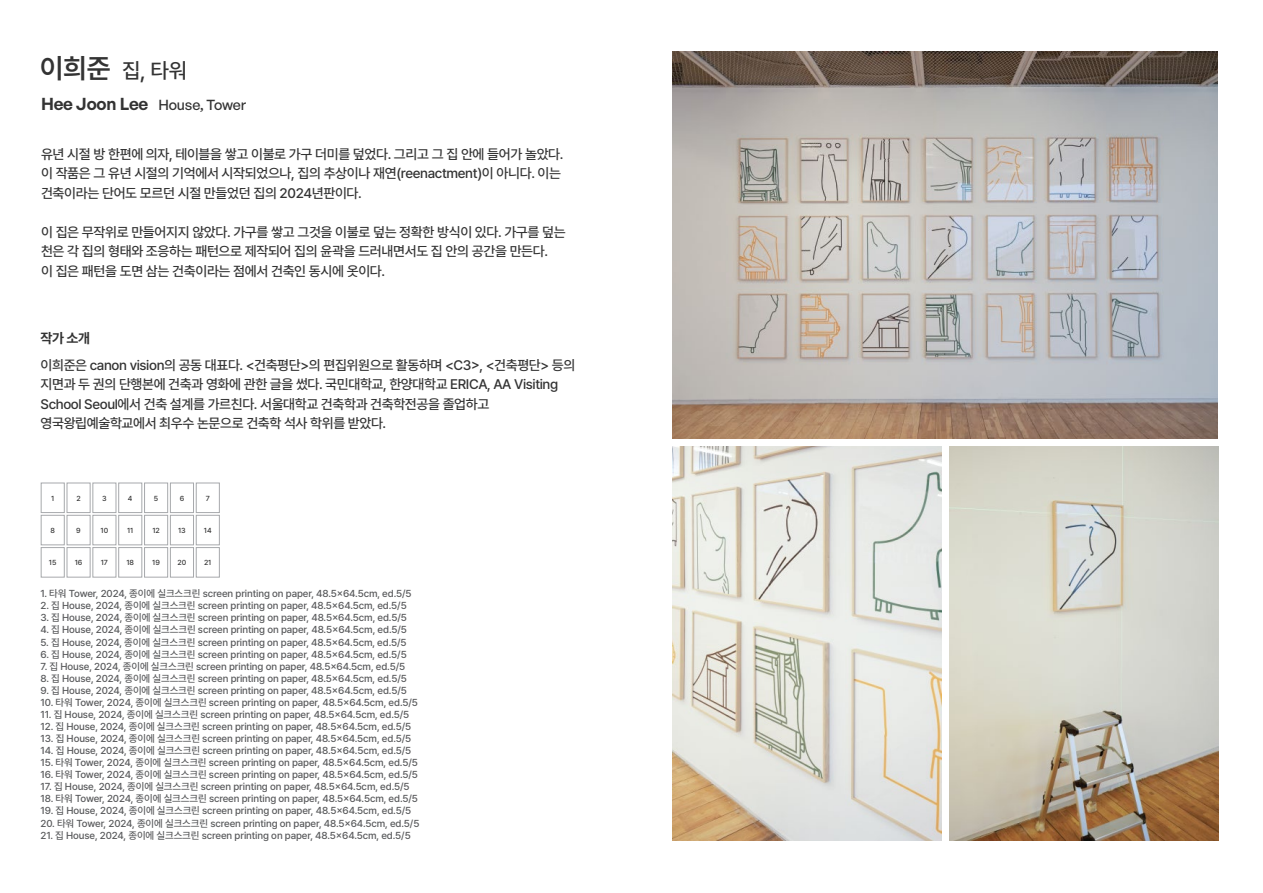
<style>
.page{position:relative;width:1263px;height:893px;background:#fff}
.page>*{position:absolute;margin:0;border:0;box-sizing:border-box;transform-origin:0 0}
.t1{font:500 21.3px "Pretendard";color:#333}
.t2{font:500 14.25px "General Sans";letter-spacing:-.01em;color:#333}
.t3{font:500 13.8px/19.5px "Pretendard";letter-spacing:-.025em;color:#333}
.t4{font:700 13.8px "Pretendard";color:#333}
.t5{font:500 10.05px "Pretendard";letter-spacing:-.01em;color:#58595b}
.t6{font:500 7.2px "Pretendard";letter-spacing:-.01em;color:#333}
.s1{font-weight:600;font-size:27.6px}
.s2{font-weight:600;font-size:16.95px}
</style>
<div class="page">
<div style="left:41px;top:483px;width:23px;height:30px;border:1px solid #a7a9ac"></div>
<div style="left:67px;top:483px;width:23px;height:30px;border:1px solid #a7a9ac"></div>
<div style="left:93px;top:483px;width:23px;height:30px;border:1px solid #a7a9ac"></div>
<div style="left:119px;top:483px;width:23px;height:30px;border:1px solid #a7a9ac"></div>
<div style="left:144px;top:483px;width:24px;height:30px;border:1px solid #a7a9ac"></div>
<div style="left:170px;top:483px;width:24px;height:30px;border:1px solid #a7a9ac"></div>
<div style="left:196px;top:483px;width:23px;height:30px;border:1px solid #a7a9ac"></div>
<div style="left:41px;top:515px;width:23px;height:30px;border:1px solid #a7a9ac"></div>
<div style="left:67px;top:515px;width:23px;height:30px;border:1px solid #a7a9ac"></div>
<div style="left:93px;top:515px;width:23px;height:30px;border:1px solid #a7a9ac"></div>
<div style="left:119px;top:515px;width:23px;height:30px;border:1px solid #a7a9ac"></div>
<div style="left:144px;top:515px;width:24px;height:30px;border:1px solid #a7a9ac"></div>
<div style="left:170px;top:515px;width:24px;height:30px;border:1px solid #a7a9ac"></div>
<div style="left:196px;top:515px;width:23px;height:30px;border:1px solid #a7a9ac"></div>
<div style="left:41px;top:547px;width:23px;height:30px;border:1px solid #a7a9ac"></div>
<div style="left:67px;top:547px;width:23px;height:30px;border:1px solid #a7a9ac"></div>
<div style="left:93px;top:547px;width:23px;height:30px;border:1px solid #a7a9ac"></div>
<div style="left:119px;top:547px;width:23px;height:30px;border:1px solid #a7a9ac"></div>
<div style="left:144px;top:547px;width:24px;height:30px;border:1px solid #a7a9ac"></div>
<div style="left:170px;top:547px;width:24px;height:30px;border:1px solid #a7a9ac"></div>
<div style="left:196px;top:547px;width:23px;height:30px;border:1px solid #a7a9ac"></div>
<img style="left:672px;top:51px;width:546px;height:387px">
<img style="left:672px;top:446px;width:269px;height:395px">
<img style="left:949px;top:446px;width:269px;height:395px">
<h1 class="t1" style="left:40px;top:55px;width:149px"><span class="s1">이희준</span> 집, 타워</h1>
<h2 class="t2" style="left:41px;top:96px;width:207px"><span class="s2">Hee Joon Lee</span> House, Tower</h2>
<h3 class="t3" style="left:41px;top:144px;width:524px">유년 시절 방 한편에 의자, 테이블을 쌓고 이불로 가구 더미를 덮었다. 그리고 그 집 안에 들어가 놀았다. 이 작품은 그 유년 시절의 기억에서 시작되었으나, 집의 추상이나 재연(reenactment)이 아니다. 이는 건축이라는 단어도 모르던 시절 만들었던 집의 2024년판이다.</h3>
<h3 class="t3" style="left:41px;top:222px;width:526px">이 집은 무작위로 만들어지지 않았다. 가구를 쌓고 그것을 이불로 덮는 정확한 방식이 있다. 가구를 덮는 천은 각 집의 형태와 조응하는 패턴으로 제작되어 집의 윤곽을 드러내면서도 집 안의 공간을 만든다.<br>이 집은 패턴을 도면 삼는 건축이라는 점에서 건축인 동시에 옷이다.</h3>
<h3 class="t4" style="left:41px;top:328px;width:51px">작가 소개</h3>
<h3 class="t3" style="left:41px;top:355px;width:536px">이희준은 canon vision의 공동 대표다. &lt;건축평단&gt;의 편집위원으로 활동하며 &lt;C3&gt;, &lt;건축평단&gt; 등의 지면과 두 권의 단행본에 건축과 영화에 관한 글을 썼다. 국민대학교, 한양대학교 ERICA, AA Visiting School Seoul에서 건축 설계를 가르친다. 서울대학교 건축학과 건축학전공을 졸업하고 영국왕립예술학교에서 최우수 논문으로 건축학 석사 학위를 받았다.</h3>
<p class="t6" style="left:51px;top:493px;width:5px">1</p>
<p class="t6" style="left:76px;top:493px;width:6px">2</p>
<p class="t6" style="left:102px;top:493px;width:6px">3</p>
<p class="t6" style="left:128px;top:493px;width:6px">4</p>
<p class="t6" style="left:154px;top:493px;width:6px">5</p>
<p class="t6" style="left:180px;top:493px;width:6px">6</p>
<p class="t6" style="left:206px;top:493px;width:6px">7</p>
<p class="t6" style="left:50px;top:525px;width:6px">8</p>
<p class="t6" style="left:76px;top:525px;width:6px">9</p>
<p class="t6" style="left:101px;top:525px;width:9px">10</p>
<p class="t6" style="left:127px;top:525px;width:8px">11</p>
<p class="t6" style="left:152px;top:525px;width:9px">12</p>
<p class="t6" style="left:178px;top:525px;width:9px">13</p>
<p class="t6" style="left:204px;top:525px;width:9px">14</p>
<p class="t6" style="left:49px;top:557px;width:9px">15</p>
<p class="t6" style="left:75px;top:557px;width:9px">16</p>
<p class="t6" style="left:101px;top:557px;width:9px">17</p>
<p class="t6" style="left:126px;top:557px;width:9px">18</p>
<p class="t6" style="left:152px;top:557px;width:9px">19</p>
<p class="t6" style="left:178px;top:557px;width:10px">20</p>
<p class="t6" style="left:204px;top:557px;width:9px">21</p>
<p class="t5" style="left:41px;top:586px;width:373px">1. 타워 Tower, 2024, 종이에 실크스크린 screen printing on paper, 48.5×64.5cm, ed.5/5</p>
<p class="t5" style="left:41px;top:599px;width:368px">2. 집 House, 2024, 종이에 실크스크린 screen printing on paper, 48.5×64.5cm, ed.5/5</p>
<p class="t5" style="left:41px;top:611px;width:368px">3. 집 House, 2024, 종이에 실크스크린 screen printing on paper, 48.5×64.5cm, ed.5/5</p>
<p class="t5" style="left:41px;top:623px;width:368px">4. 집 House, 2024, 종이에 실크스크린 screen printing on paper, 48.5×64.5cm, ed.5/5</p>
<p class="t5" style="left:41px;top:635px;width:368px">5. 집 House, 2024, 종이에 실크스크린 screen printing on paper, 48.5×64.5cm, ed.5/5</p>
<p class="t5" style="left:41px;top:647px;width:368px">6. 집 House, 2024, 종이에 실크스크린 screen printing on paper, 48.5×64.5cm, ed.5/5</p>
<p class="t5" style="left:41px;top:659px;width:366px">7. 집 House, 2024, 종이에 실크스크린 screen printing on paper, 48.5×64.5cm, ed.5/5</p>
<p class="t5" style="left:41px;top:671px;width:368px">8. 집 House, 2024, 종이에 실크스크린 screen printing on paper, 48.5×64.5cm, ed.5/5</p>
<p class="t5" style="left:41px;top:683px;width:368px">9. 집 House, 2024, 종이에 실크스크린 screen printing on paper, 48.5×64.5cm, ed.5/5</p>
<p class="t5" style="left:41px;top:695px;width:379px">10. 타워 Tower, 2024, 종이에 실크스크린 screen printing on paper, 48.5×64.5cm, ed.5/5</p>
<p class="t5" style="left:41px;top:707px;width:370px">11. 집 House, 2024, 종이에 실크스크린 screen printing on paper, 48.5×64.5cm, ed.5/5</p>
<p class="t5" style="left:41px;top:719px;width:372px">12. 집 House, 2024, 종이에 실크스크린 screen printing on paper, 48.5×64.5cm, ed.5/5</p>
<p class="t5" style="left:41px;top:731px;width:372px">13. 집 House, 2024, 종이에 실크스크린 screen printing on paper, 48.5×64.5cm, ed.5/5</p>
<p class="t5" style="left:41px;top:743px;width:372px">14. 집 House, 2024, 종이에 실크스크린 screen printing on paper, 48.5×64.5cm, ed.5/5</p>
<p class="t5" style="left:41px;top:755px;width:379px">15. 타워 Tower, 2024, 종이에 실크스크린 screen printing on paper, 48.5×64.5cm, ed.5/5</p>
<p class="t5" style="left:41px;top:767px;width:379px">16. 타워 Tower, 2024, 종이에 실크스크린 screen printing on paper, 48.5×64.5cm, ed.5/5</p>
<p class="t5" style="left:41px;top:780px;width:371px">17. 집 House, 2024, 종이에 실크스크린 screen printing on paper, 48.5×64.5cm, ed.5/5</p>
<p class="t5" style="left:41px;top:792px;width:379px">18. 타워 Tower, 2024, 종이에 실크스크린 screen printing on paper, 48.5×64.5cm, ed.5/5</p>
<p class="t5" style="left:41px;top:804px;width:372px">19. 집 House, 2024, 종이에 실크스크린 screen printing on paper, 48.5×64.5cm, ed.5/5</p>
<p class="t5" style="left:41px;top:816px;width:380px">20. 타워 Tower, 2024, 종이에 실크스크린 screen printing on paper, 48.5×64.5cm, ed.5/5</p>
<p class="t5" style="left:41px;top:828px;width:372px">21. 집 House, 2024, 종이에 실크스크린 screen printing on paper, 48.5×64.5cm, ed.5/5</p>
</div>
